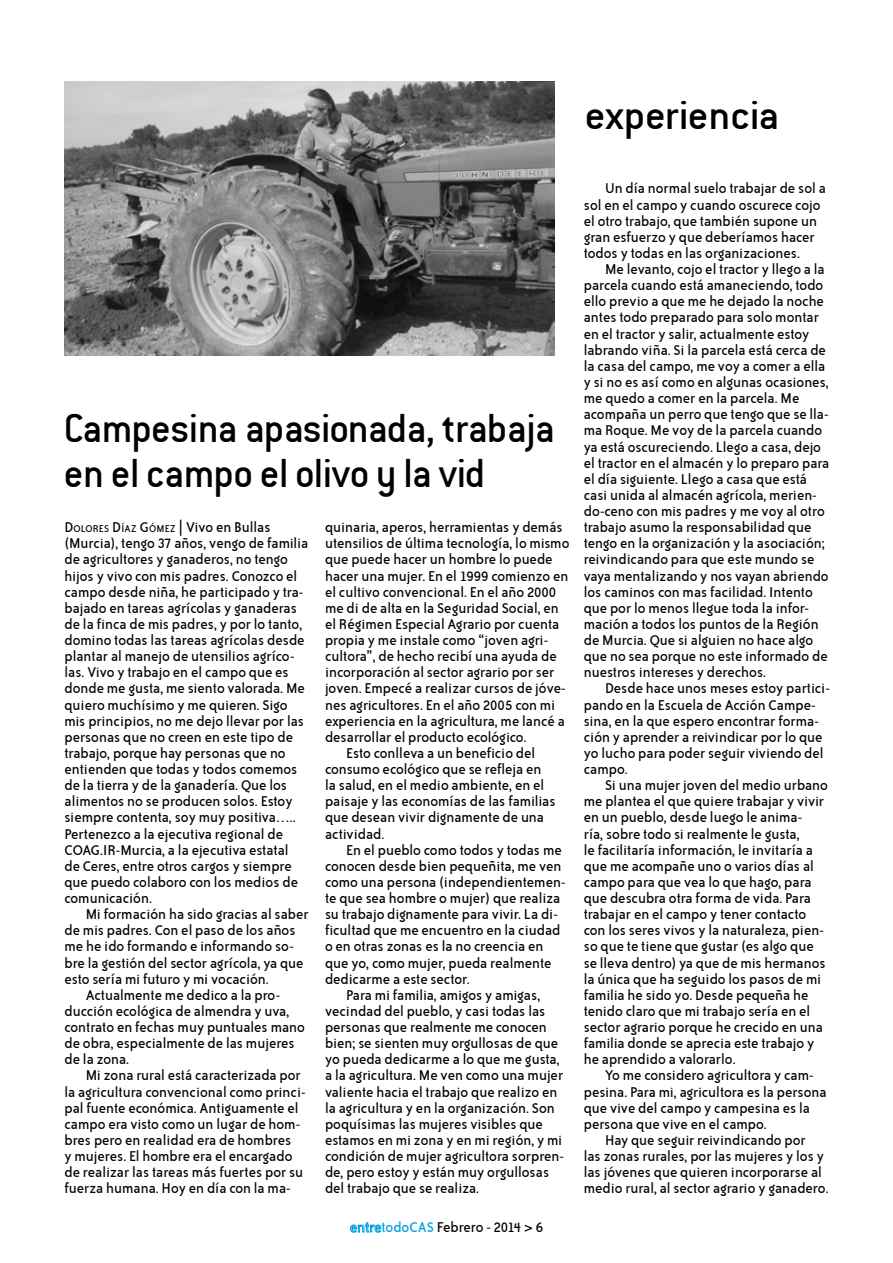
<style>
.page{position:relative;width:893px;height:1263px;background:#fff}
.page>*{position:absolute;margin:0;border:0;box-sizing:border-box;transform-origin:0 0}
.t1{font:45px/45px "Conduit ITC";letter-spacing:-.01em;color:#000;scale:.95 1}
.t2{font:45px "Conduit ITC";letter-spacing:-.01em;color:#000}
.t3{font:16.2px/16.2px "Bailey Sans ITCTT Book";color:#000}
.t4{font:11.25px "Bailey Sans ITCTT Book";color:#000}
.s1{font-size:16.2px}
.s2{color:#009ee0}
</style>
<div class="page">
<svg style="left:350px;top:1222px;width:31px;height:10px"></svg>
<img style="left:65px;top:81px;width:489px;height:274px">
<h1 class="t2" style="left:585px;top:90px;width:196px">experiencia</h1>
<h1 class="t1" style="left:64px;top:405px;width:519px">Campesina apasionada, trabaja en el campo el olivo y la vid</h1>
<p class="t4" style="left:65px;top:523px;width:208px"><span class="s1">D</span>OLORES <span class="s1">D</span>ÍAZ <span class="s1">G</span>ÓMEZ <span class="s1">| Vivo en Bullas</span></p>
<p class="t3" style="left:65px;top:536px;width:245px">(Murcia), tengo 37 años, vengo de familia de agricultores y ganaderos, no tengo hijos y vivo con mis padres. Conozco el campo desde niña, he participado y tra&shy;bajado en tareas agrícolas y ganaderas de la finca de mis padres, y por lo tanto, domino todas las tareas agrícolas desde plantar al manejo de utensilios agríco&shy;las. Vivo y trabajo en el campo que es donde me gusta, me siento valorada. Me quiero muchísimo y me quieren. Sigo mis principios, no me dejo llevar por las personas que no creen en este tipo de trabajo, porque hay personas que no entienden que todas y todos comemos de la tierra y de la ganadería. Que los alimentos no se producen solos. Estoy siempre contenta, soy muy positiva…..<br>Pertenezco a la ejecutiva regional de COAG.IR-Murcia, a la ejecutiva estatal de Ceres, entre otros cargos y siempre que puedo colaboro con los medios de comunicación.</p>
<p class="t3" style="left:86px;top:906px;width:224px">Mi formación ha sido gracias al saber</p>
<p class="t3" style="left:65px;top:923px;width:233px">de mis padres. Con el paso de los años</p>
<p class="t3" style="left:65px;top:939px;width:231px">me he ido formando e informando so-</p>
<p class="t3" style="left:65px;top:955px;width:241px">bre la gestión del sector agrícola, ya que</p>
<p class="t3" style="left:65px;top:971px;width:206px">esto sería mi futuro y mi vocación.</p>
<p class="t3" style="left:86px;top:987px;width:196px">Actualmente me dedico a la pro-</p>
<p class="t3" style="left:65px;top:1003px;width:226px">ducción ecológica de almendra y uva,</p>
<p class="t3" style="left:65px;top:1019px;width:242px">contrato en fechas muy puntuales mano</p>
<p class="t3" style="left:65px;top:1035px;width:232px">de obra, especialmente de las mujeres</p>
<p class="t3" style="left:65px;top:1052px;width:66px">de la zona.</p>
<p class="t3" style="left:86px;top:1068px;width:217px">Mi zona rural está caracterizada por</p>
<p class="t3" style="left:65px;top:1084px;width:243px">la agricultura convencional como princi-</p>
<p class="t3" style="left:65px;top:1100px;width:235px">pal fuente económica. Antiguamente el</p>
<p class="t3" style="left:65px;top:1116px;width:237px">campo era visto como un lugar de hom-</p>
<p class="t3" style="left:65px;top:1132px;width:228px">bres pero en realidad era de hombres</p>
<p class="t3" style="left:65px;top:1148px;width:229px">y mujeres. El hombre era el encargado</p>
<p class="t3" style="left:65px;top:1164px;width:240px">de realizar las tareas más fuertes por su</p>
<p class="t3" style="left:65px;top:1181px;width:228px">fuerza humana. Hoy en día con la ma-</p>
<p class="t3" style="left:325px;top:519px;width:239px">quinaria, aperos, herramientas y demás</p>
<p class="t3" style="left:325px;top:536px;width:246px">utensilios de última tecnología, lo mismo</p>
<p class="t3" style="left:325px;top:552px;width:229px">que puede hacer un hombre lo puede</p>
<p class="t3" style="left:325px;top:568px;width:245px">hacer una mujer. En el 1999 comienzo en</p>
<p class="t3" style="left:325px;top:584px;width:233px">el cultivo convencional. En el año 2000</p>
<p class="t3" style="left:325px;top:600px;width:235px">me di de alta en la Seguridad Social, en</p>
<p class="t3" style="left:325px;top:616px;width:236px">el Régimen Especial Agrario por cuenta</p>
<p class="t3" style="left:325px;top:632px;width:225px">propia y me instale como “joven agri-</p>
<p class="t3" style="left:325px;top:648px;width:233px">cultora”, de hecho recibí una ayuda de</p>
<p class="t3" style="left:325px;top:665px;width:231px">incorporación al sector agrario por ser</p>
<p class="t3" style="left:325px;top:681px;width:242px">joven. Empecé a realizar cursos de jóve-</p>
<p class="t3" style="left:325px;top:697px;width:232px">nes agricultores. En el año 2005 con mi</p>
<p class="t3" style="left:325px;top:713px;width:241px">experiencia en la agricultura, me lancé a</p>
<p class="t3" style="left:325px;top:729px;width:203px">desarrollar el producto ecológico.</p>
<p class="t3" style="left:346px;top:745px;width:191px">Esto conlleva a un beneficio del</p>
<p class="t3" style="left:325px;top:761px;width:218px">consumo ecológico que se refleja en</p>
<p class="t3" style="left:325px;top:777px;width:221px">la salud, en el medio ambiente, en el</p>
<p class="t3" style="left:325px;top:794px;width:232px">paisaje y las economías de las familias</p>
<p class="t3" style="left:325px;top:810px;width:221px">que desean vivir dignamente de una</p>
<p class="t3" style="left:325px;top:826px;width:61px">actividad.</p>
<p class="t3" style="left:346px;top:842px;width:217px">En el pueblo como todos y todas me</p>
<p class="t3" style="left:325px;top:858px;width:238px">conocen desde bien pequeñita, me ven</p>
<p class="t3" style="left:325px;top:874px;width:242px">como una persona (independientemen-</p>
<p class="t3" style="left:325px;top:890px;width:237px">te que sea hombre o mujer) que realiza</p>
<p class="t3" style="left:325px;top:906px;width:234px">su trabajo dignamente para vivir. La di-</p>
<p class="t3" style="left:325px;top:923px;width:237px">ficultad que me encuentro en la ciudad</p>
<p class="t3" style="left:325px;top:939px;width:220px">o en otras zonas es la no creencia en</p>
<p class="t3" style="left:325px;top:955px;width:228px">que yo, como mujer, pueda realmente</p>
<p class="t3" style="left:325px;top:971px;width:146px">dedicarme a este sector.</p>
<p class="t3" style="left:346px;top:987px;width:196px">Para mi familia, amigos y amigas,</p>
<p class="t3" style="left:325px;top:1003px;width:222px">vecindad del pueblo, y casi todas las</p>
<p class="t3" style="left:325px;top:1019px;width:223px">personas que realmente me conocen</p>
<p class="t3" style="left:325px;top:1035px;width:235px">bien; se sienten muy orgullosas de que</p>
<p class="t3" style="left:325px;top:1052px;width:236px">yo pueda dedicarme a lo que me gusta,</p>
<p class="t3" style="left:325px;top:1068px;width:240px">a la agricultura. Me ven como una mujer</p>
<p class="t3" style="left:325px;top:1084px;width:234px">valiente hacia el trabajo que realizo en</p>
<p class="t3" style="left:325px;top:1100px;width:231px">la agricultura y en la organización. Son</p>
<p class="t3" style="left:325px;top:1116px;width:219px">poquísimas las mujeres visibles que</p>
<p class="t3" style="left:325px;top:1132px;width:239px">estamos en mi zona y en mi región, y mi</p>
<p class="t3" style="left:325px;top:1148px;width:241px">condición de mujer agricultora sorpren-</p>
<p class="t3" style="left:325px;top:1164px;width:226px">de, pero estoy y están muy orgullosas</p>
<p class="t3" style="left:325px;top:1181px;width:156px">del trabajo que se realiza.</p>
<p class="t3" style="left:381px;top:1219px;width:163px"><span class="s2">todoCAS</span> Febrero - 2014 &gt; 6</p>
<p class="t3" style="left:584px;top:181px;width:244px;text-indent:21px">Un día normal suelo trabajar de sol a sol en el campo y cuando oscurece cojo el otro trabajo, que también supone un gran esfuerzo y que deberíamos hacer todos y todas en las organizaciones.</p>
<p class="t3" style="left:584px;top:261px;width:247px;text-indent:21px">Me levanto, cojo el tractor y llego a la parcela cuando está amaneciendo, todo ello previo a que me he dejado la noche antes todo preparado para solo montar en el tractor y salir, actualmente estoy labrando viña. Si la parcela está cerca de la casa del campo, me voy a comer a ella y si no es así como en algunas ocasiones, me quedo a comer en la parcela. Me acompaña un perro que tengo que se lla&shy;ma Roque. Me voy de la parcela cuando ya está oscureciendo. Llego a casa, dejo el tractor en el almacén y lo preparo para el día siguiente. Llego a casa que está casi unida al almacén agrícola, merien&shy;do-ceno con mis padres y me voy al otro trabajo asumo la responsabilidad que tengo en la organización y la asociación; reivindicando para que este mundo se vaya mentalizando y nos vayan abriendo los caminos con mas facilidad. Intento que por lo menos llegue toda la infor&shy;mación a todos los puntos de la Región de Murcia. Que si alguien no hace algo que no sea porque no este informado de nuestros intereses y derechos.</p>
<p class="t3" style="left:584px;top:681px;width:248px;text-indent:21px">Desde hace unos meses estoy partici&shy;pando en la Escuela de Acción Campe&shy;sina, en la que espero encontrar forma&shy;ción y aprender a reivindicar por lo que yo lucho para poder seguir viviendo del campo.</p>
<p class="t3" style="left:584px;top:777px;width:246px;text-indent:21px">Si una mujer joven del medio urbano me plantea el que quiere trabajar y vivir en un pueblo, desde luego le anima-<br>ría, sobre todo si realmente le gusta,<br>le facilitaría información, le invitaría a que me acompañe uno o varios días al campo para que vea lo que hago, para que descubra otra forma de vida. Para trabajar en el campo y tener contacto con los seres vivos y la naturaleza, pien&shy;so que te tiene que gustar (es algo que se lleva dentro) ya que de mis hermanos la única que ha seguido los pasos de mi familia he sido yo. Desde pequeña he tenido claro que mi trabajo sería en el sector agrario porque he crecido en una familia donde se aprecia este trabajo y he aprendido a valorarlo.</p>
<p class="t3" style="left:584px;top:1068px;width:244px;text-indent:21px">Yo me considero agricultora y cam&shy;pesina. Para mi, agricultora es la persona que vive del campo y campesina es la persona que vive en el campo.</p>
<p class="t3" style="left:584px;top:1132px;width:246px;text-align:center">Hay que seguir reivindicando por<br>las zonas rurales, por las mujeres y los y las jóvenes que quieren incorporarse al medio rural, al sector agrario y ganadero.</p>
</div>
